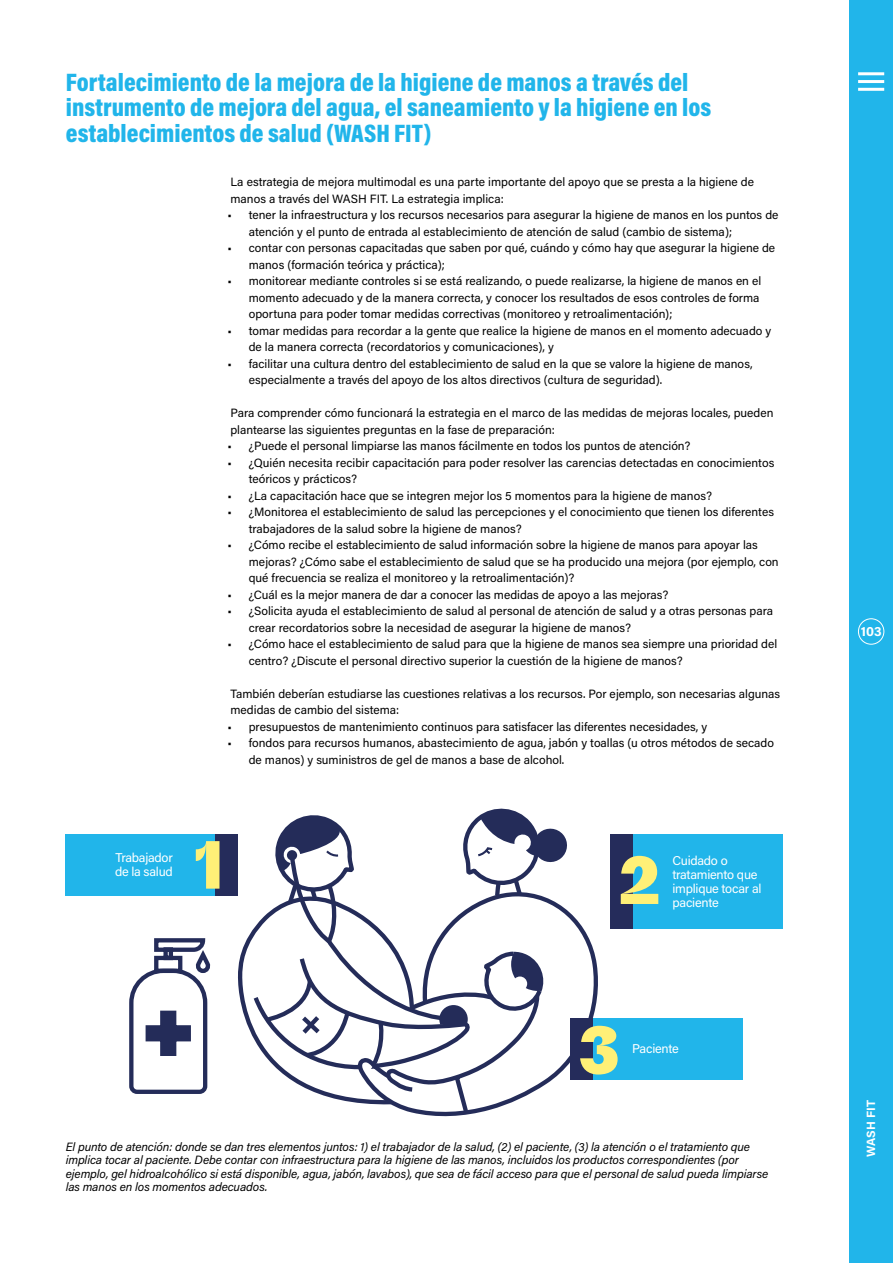
<style>
.page{position:relative;width:893px;height:1263px;background:#fff}
.page>*{position:absolute;margin:0;border:0;box-sizing:border-box;transform-origin:0 0}
.t1{font:900 64.2px "Bw Gradual DEMO";color:#fff077}
.t2{font:900 25.5px/25.5px "Acumin Pro Cond";color:#21b5ea}
.t3{font:700 13.5px "Acumin Pro";color:#fff}
.t4{font:12.75px/14px "Acumin Pro";letter-spacing:-.02em;color:#fff}
.t5{font:12px/16.5px "Acumin Pro";color:#000}
.t6{font:italic 12px/13.2px "Acumin Pro";letter-spacing:-.01em;color:#000}
.t7{font:700 12px "Acumin Pro";letter-spacing:.005em;color:#fff}
</style>
<div class="page">
<div style="left:849px;top:0;width:44px;height:1263px;background:#21b5ea"></div>
<hr style="left:858px;top:72px;width:26px;height:3px;background:#fff">
<hr style="left:858px;top:80px;width:26px;height:3px;background:#fff">
<hr style="left:858px;top:88px;width:26px;height:3px;background:#fff">
<div style="left:858px;top:618px;width:26px;height:26px;border:1px solid #fff;border-radius:50%"></div>
<svg style="left:569px;top:912px;width:29px;height:152px"></svg>
<svg style="left:238px;top:808px;width:331px;height:309px"></svg>
<div style="left:66px;top:834px;width:153px;height:62px;background:#21b5ea"></div>
<div style="left:630px;top:834px;width:153px;height:94px;background:#21b5ea"></div>
<div style="left:589px;top:1018px;width:154px;height:62px;background:#21b5ea"></div>
<div style="left:216px;top:834px;width:22px;height:62px;background:#252c5b"></div>
<div style="left:611px;top:834px;width:22px;height:94px;background:#252c5b"></div>
<div style="left:570px;top:1018px;width:23px;height:62px;background:#252c5b"></div>
<svg style="left:129px;top:938px;width:80px;height:156px"></svg>
<h2 class="t2" style="left:66px;top:69px;width:647px">Fortalecimiento de la mejora de la higiene de manos a través del instrumento de mejora del agua, el saneamiento y la higiene en los establecimientos de salud (WASH FIT)</h2>
<p class="t5" style="left:230px;top:173px;width:525px">La estrategia de mejora multimodal es una parte importante del apoyo que se presta a la higiene de manos a través del WASH FIT. La estrategia implica:</p>
<p class="t5" style="left:249px;top:206px;width:531px;text-indent:-21px">• tener la infraestructura y los recursos necesarios para asegurar la higiene de manos en los puntos de atención y el punto de entrada al establecimiento de atención de salud (cambio de sistema);</p>
<p class="t5" style="left:249px;top:239px;width:528px;text-indent:-21px">• contar con personas capacitadas que saben por qué, cuándo y cómo hay que asegurar la higiene de manos (formación teórica y práctica);</p>
<p class="t5" style="left:249px;top:272px;width:514px;text-indent:-21px">• monitorear mediante controles si se está realizando, o puede realizarse, la higiene de manos en el momento adecuado y de la manera correcta, y conocer los resultados de esos controles de forma oportuna para poder tomar medidas correctivas (monitoreo y retroalimentación);</p>
<p class="t5" style="left:249px;top:322px;width:524px;text-indent:-21px">• tomar medidas para recordar a la gente que realice la higiene de manos en el momento adecuado y de la manera correcta (recordatorios y comunicaciones), y</p>
<p class="t5" style="left:249px;top:355px;width:505px;text-indent:-21px">• facilitar una cultura dentro del establecimiento de salud en la que se valore la higiene de manos, especialmente a través del apoyo de los altos directivos (cultura de seguridad).</p>
<p class="t5" style="left:230px;top:404px;width:544px">Para comprender cómo funcionará la estrategia en el marco de las medidas de mejoras locales, pueden plantearse las siguientes preguntas en la fase de preparación:</p>
<p class="t5" style="left:227px;top:437px;width:465px">• ¿Puede el personal limpiarse las manos fácilmente en todos los puntos de atención?</p>
<p class="t5" style="left:249px;top:454px;width:527px;text-indent:-21px">• ¿Quién necesita recibir capacitación para poder resolver las carencias detectadas en conocimientos teóricos y prácticos?</p>
<p class="t5" style="left:227px;top:487px;width:486px">• ¿La capacitación hace que se integren mejor los 5 momentos para la higiene de manos?</p>
<p class="t5" style="left:249px;top:503px;width:527px;text-indent:-21px">• ¿Monitorea el establecimiento de salud las percepciones y el conocimiento que tienen los diferentes trabajadores de la salud sobre la higiene de manos?</p>
<p class="t5" style="left:249px;top:536px;width:531px;text-indent:-21px">• ¿Cómo recibe el establecimiento de salud información sobre la higiene de manos para apoyar las mejoras? ¿Cómo sabe el establecimiento de salud que se ha producido una mejora (por ejemplo, con qué frecuencia se realiza el monitoreo y la retroalimentación)?</p>
<p class="t5" style="left:227px;top:586px;width:442px">• ¿Cuál es la mejor manera de dar a conocer las medidas de apoyo a las mejoras?</p>
<p class="t5" style="left:249px;top:602px;width:526px;text-indent:-21px">• ¿Solicita ayuda el establecimiento de salud al personal de atención de salud y a otras personas para crear recordatorios sobre la necesidad de asegurar la higiene de manos?</p>
<p class="t5" style="left:249px;top:635px;width:530px;text-indent:-21px">• ¿Cómo hace el establecimiento de salud para que la higiene de manos sea siempre una prioridad del centro? ¿Discute el personal directivo superior la cuestión de la higiene de manos?</p>
<p class="t5" style="left:230px;top:685px;width:551px">También deberían estudiarse las cuestiones relativas a los recursos. Por ejemplo, son necesarias algunas medidas de cambio del sistema:</p>
<p class="t5" style="left:227px;top:718px;width:481px">• presupuestos de mantenimiento continuos para satisfacer las diferentes necesidades, y</p>
<p class="t5" style="left:249px;top:734px;width:527px;text-indent:-21px">• fondos para recursos humanos, abastecimiento de agua, jabón y toallas (u otros métodos de secado de manos) y suministros de gel de manos a base de alcohol.</p>
<h1 class="t1" style="left:195px;top:821px;width:31px">1</h1>
<p class="t4" style="left:115px;top:850px;width:59px">Trabajador de la salud</p>
<p class="t4" style="left:672px;top:853px;width:91px">Cuidado o tratamiento que implique tocar al paciente</p>
<h1 class="t1" style="left:619px;top:837px;width:43px">2</h1>
<h1 class="t1" style="left:579px;top:1007px;width:42px">3</h1>
<p class="t4" style="left:632px;top:1041px;width:48px">Paciente</p>
<p class="t6" style="left:66px;top:1140px;width:704px">El punto de atención: donde se dan tres elementos juntos: 1) el trabajador de la salud, (2) el paciente, (3) la atención o el tratamiento que implica tocar al paciente. Debe contar con infraestructura para la higiene de las manos, incluidos los productos correspondientes (por ejemplo, gel hidroalcohólico si está disponible, agua, jabón, lavabos), que sea de fácil acceso para que el personal de salud pueda limpiarse las manos en los momentos adecuados.</p>
<p class="t3" style="left:861px;top:622px;width:22px">103</p>
<p class="t7" style="left:863px;top:1157px;width:58px;rotate:-90deg">WASH FIT</p>
</div>
